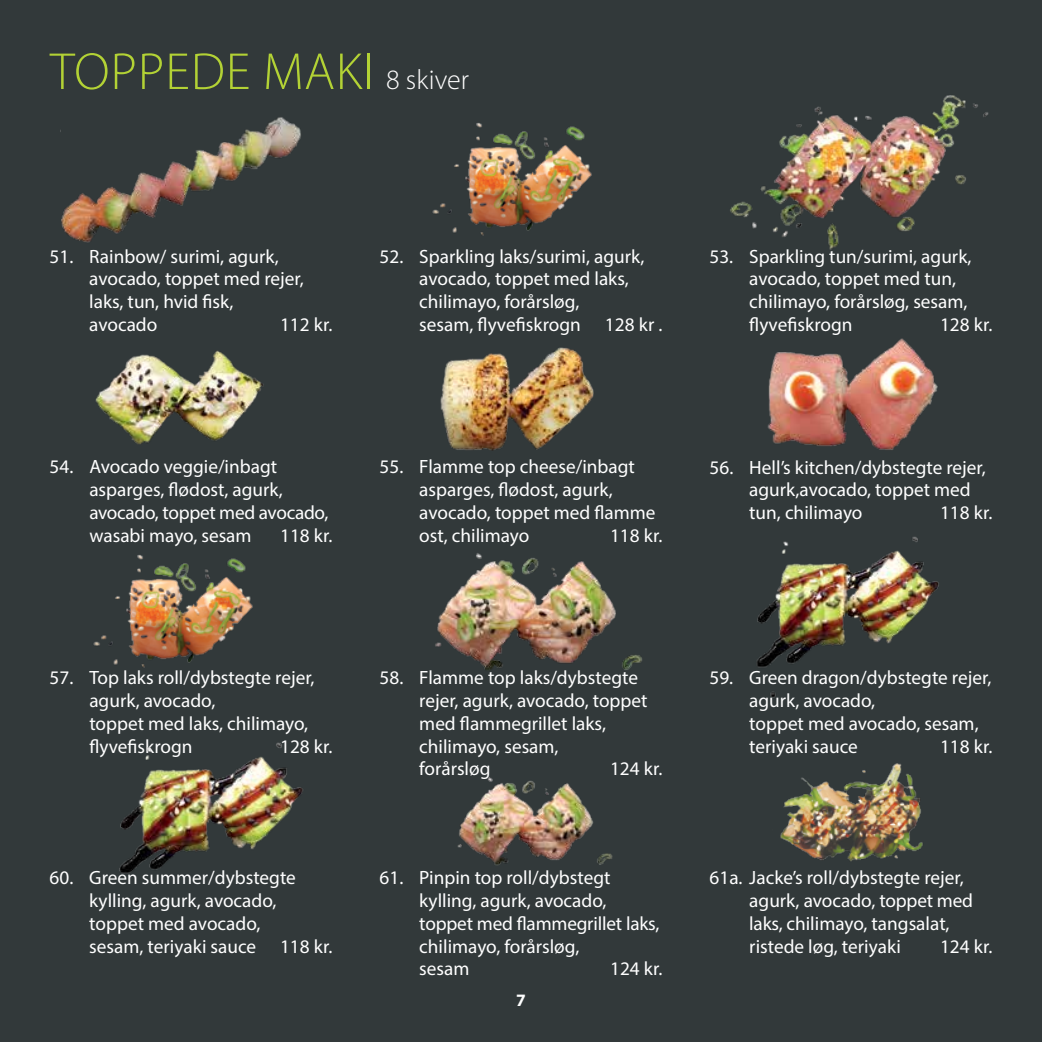
<style>
.page{position:relative;width:1042px;height:1042px;background:#32393a}
.page>*{position:absolute;margin:0;border:0;box-sizing:border-box;transform-origin:0 0}
.t1{font:300 52.5px "Myriad Pro";letter-spacing:.02em;color:#b3d235}
.t2{font:19.25px/22.8px "Myriad Pro";color:#fff}
.t3{font:700 17.5px "Myriad Pro";color:#fff}
.s1{font-size:28px;color:#fff}
</style>
<div class="page">
<img style="left:61px;top:117px;width:240px;height:126px">
<img style="left:93px;top:555px;width:160px;height:113px">
<img style="left:432px;top:123px;width:160px;height:113px">
<img style="left:730px;top:95px;width:259px;height:155px">
<img style="left:95px;top:350px;width:169px;height:95px">
<img style="left:440px;top:347px;width:154px;height:104px">
<img style="left:767px;top:338px;width:171px;height:112px">
<img style="left:757px;top:536px;width:182px;height:162px">
<img style="left:119px;top:742px;width:184px;height:162px">
<img style="left:435px;top:553px;width:207px;height:117px">
<img style="left:457px;top:777px;width:156px;height:89px">
<img style="left:780px;top:763px;width:143px;height:99px">
<h1 class="t1" style="left:50px;top:43px;width:420px">TOPPEDE MAKI <span class="s1">8 SKIVER</span></h1>
<p class="t2" style="left:89px;top:244px;width:216px;text-indent:-40px">51. Rainbow/ surimi, agurk, avocado, toppet med rejer, laks, tun, hvid fisk, avocado</p>
<p class="t2" style="left:280px;top:313px;width:54px">112 kr.</p>
<p class="t2" style="left:419px;top:244px;width:227px;text-indent:-40px">52. Sparkling laks/surimi, agurk, avocado, toppet med laks, chilimayo, forårsløg,<br>sesam, flyvefiskrogn</p>
<p class="t2" style="left:605px;top:313px;width:59px">128 kr .</p>
<p class="t2" style="left:749px;top:244px;width:224px;text-indent:-40px">53. Sparkling tun/surimi, agurk, avocado, toppet med tun, chilimayo, forårsløg, sesam, flyvefiskrogn</p>
<p class="t2" style="left:940px;top:313px;width:54px">128 kr.</p>
<p class="t2" style="left:89px;top:455px;width:241px;text-indent:-40px">54. Avocado veggie/inbagt asparges, flødost, agurk, avocado, toppet med avocado, wasabi mayo, sesam</p>
<p class="t2" style="left:280px;top:523px;width:54px">118 kr.</p>
<p class="t2" style="left:419px;top:455px;width:238px;text-indent:-40px">55. Flamme top cheese/inbagt asparges, flødost, agurk, avocado, toppet med flamme ost, chilimayo</p>
<p class="t2" style="left:610px;top:524px;width:54px">118 kr.</p>
<p class="t2" style="left:749px;top:455px;width:238px;text-indent:-40px">56. Hell’s kitchen/dybstegte rejer, agurk,avocado, toppet med tun, chilimayo</p>
<p class="t2" style="left:940px;top:501px;width:54px">118 kr.</p>
<p class="t2" style="left:89px;top:666px;width:227px;text-indent:-40px">57. Top laks roll/dybstegte rejer, agurk, avocado,<br>toppet med laks, chilimayo, flyvefiskrogn</p>
<p class="t2" style="left:280px;top:734px;width:54px">128 kr.</p>
<p class="t2" style="left:89px;top:866px;width:245px;text-indent:-40px">60. Green summer/dybstegte kylling, agurk, avocado, toppet med avocado,<br>sesam, teriyaki sauce 118 kr.</p>
<p class="t2" style="left:419px;top:666px;width:230px;text-indent:-40px">58. Flamme top laks/dybstegte rejer, agurk, avocado, toppet med flammegrillet laks, chilimayo, sesam,<br>forårsløg</p>
<p class="t2" style="left:610px;top:757px;width:54px">124 kr.</p>
<p class="t2" style="left:419px;top:866px;width:242px;text-indent:-40px">61. Pinpin top roll/dybstegt kylling, agurk, avocado, toppet med flammegrillet laks, chilimayo, forårsløg,<br>sesam</p>
<p class="t2" style="left:610px;top:957px;width:54px">124 kr.</p>
<p class="t3" style="left:516px;top:988px;width:11px">7</p>
<p class="t2" style="left:749px;top:666px;width:244px;text-indent:-40px">59. Green dragon/dybstegte rejer, agurk, avocado,<br>toppet med avocado, sesam, teriyaki sauce</p>
<p class="t2" style="left:940px;top:734px;width:54px">118 kr.</p>
<p class="t2" style="left:749px;top:866px;width:225px;text-indent:-40px">61a. Jacke’s roll/dybstegte rejer, agurk, avocado, toppet med laks, chilimayo, tangsalat, ristede løg, teriyaki</p>
<p class="t2" style="left:940px;top:934px;width:54px">124 kr.</p>
</div>
